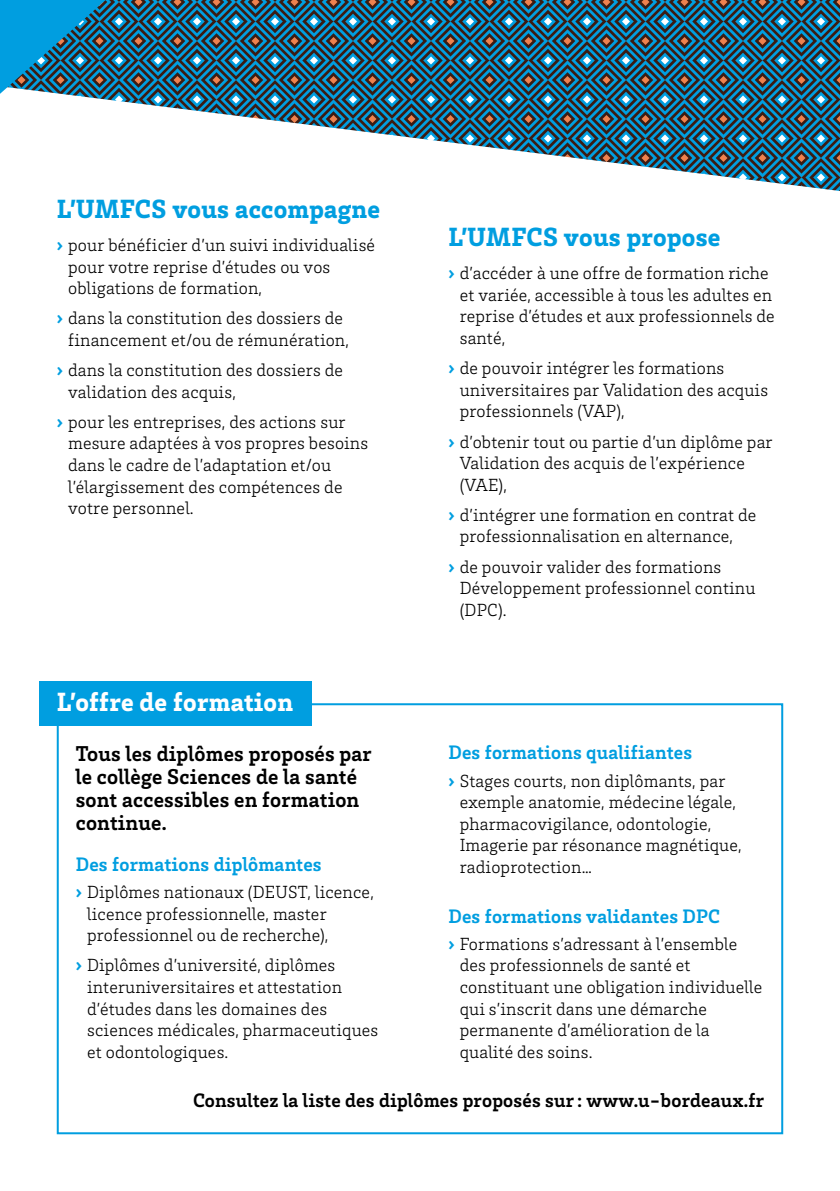
<style>
.page{position:relative;width:840px;height:1191px;background:#fff}
.page>*{position:absolute;margin:0;border:0;box-sizing:border-box;transform-origin:0 0}
._01_Titre_Bleu_13_5{font:900 27px "Brix Slab";letter-spacing:.01em;color:#009ee0}
._01_Titre_Blanc_13_5{font:900 27px "Brix Slab";letter-spacing:.01em;color:#fff}
._02_Sous_Titre_Modul{font:700 22px/23px "Brix Slab";letter-spacing:.01em;color:#000}
._03_Sous_Titre_Bleu{font:700 20px "Brix Slab";letter-spacing:.01em;color:#009ee0}
._03_Sous_Titre_Bleu-2{font:700 20px "Brix Slab";letter-spacing:.01em;color:#000}
.t1{font:300 18px/21.6px "Brix Slab";letter-spacing:.01em;color:#000}
.s1{font-weight:900;color:#009ee0}
</style>
<div class="page">
<svg style="left:62px;top:0;width:777px;height:191px"></svg>
<svg style="left:0;top:0;width:106px;height:94px;background:#1882af"></svg>
<div style="left:40px;top:680px;width:272px;height:45px;background:#009ee0"></div>
<p class="_01_Titre_Bleu_13_5" style="left:57px;top:191px;width:325px">L’UMFCS vous accompagne</p>
<p class="t1" style="left:68px;top:233px;width:308px;text-indent:-11px"><span class="s1">›</span> pour bénéficier d’un suivi individualisé pour votre reprise d’études ou vos obligations de formation,</p>
<p class="t1" style="left:68px;top:307px;width:282px;text-indent:-11px"><span class="s1">›</span> dans la constitution des dossiers de financement et/ou de rémunération,</p>
<p class="t1" style="left:68px;top:358px;width:276px;text-indent:-11px"><span class="s1">›</span> dans la constitution des dossiers de validation des acquis,</p>
<p class="t1" style="left:68px;top:410px;width:301px;text-indent:-11px"><span class="s1">›</span> pour les entreprises, des actions sur mesure adaptées à vos propres besoins dans le cadre de l’adaptation et/ou l’élargissement des compétences de votre personnel.</p>
<p class="_01_Titre_Blanc_13_5" style="left:57px;top:684px;width:238px">L’offre de formation</p>
<p class="_01_Titre_Bleu_13_5" style="left:448px;top:219px;width:273px">L’UMFCS vous propose</p>
<p class="t1" style="left:459px;top:262px;width:316px;text-indent:-11px"><span class="s1">›</span> d’accéder à une offre de formation riche et variée, accessible à tous les adultes en reprise d’études et aux professionnels de santé,</p>
<p class="t1" style="left:459px;top:357px;width:310px;text-indent:-11px"><span class="s1">›</span> de pouvoir intégrer les formations universitaires par Validation des acquis professionnels (VAP),</p>
<p class="t1" style="left:459px;top:430px;width:314px;text-indent:-11px"><span class="s1">›</span> d’obtenir tout ou partie d’un diplôme par<br>Validation des acquis de l’expérience (VAE),</p>
<p class="t1" style="left:459px;top:503px;width:298px;text-indent:-11px"><span class="s1">›</span> d’intégrer une formation en contrat de professionnalisation en alternance,</p>
<p class="t1" style="left:459px;top:555px;width:297px;text-indent:-11px"><span class="s1">›</span> de pouvoir valider des formations<br>Développement professionnel continu (DPC).</p>
<p class="_03_Sous_Titre_Bleu" style="left:448px;top:739px;width:245px">Des formations qualifiantes</p>
<p class="t1" style="left:459px;top:769px;width:283px;text-indent:-11px"><span class="s1">›</span> Stages courts, non diplômants, par exemple anatomie, médecine légale, pharmacovigilance, odontologie,<br>Imagerie par résonance magnétique, radioprotection…</p>
<p class="_03_Sous_Titre_Bleu" style="left:448px;top:902px;width:273px">Des formations validantes DPC</p>
<p class="t1" style="left:459px;top:932px;width:304px;text-indent:-11px"><span class="s1">›</span> Formations s’adressant à l’ensemble des professionnels de santé et constituant une obligation individuelle qui s’inscrit dans une démarche permanente d’amélioration de la qualité des soins.</p>
<p class="_03_Sous_Titre_Bleu-2" style="left:193px;top:1087px;width:572px">Consultez la liste des diplômes proposés sur : www.u-bordeaux.fr</p>
<p class="_02_Sous_Titre_Modul" style="left:76px;top:741px;width:297px">Tous les diplômes proposés par le collège Sciences de la santé sont accessibles en formation continue.</p>
<p class="_03_Sous_Titre_Bleu" style="left:76px;top:851px;width:247px">Des formations diplômantes</p>
<p class="t1" style="left:87px;top:880px;width:288px;text-indent:-11px"><span class="s1">›</span> Diplômes nationaux (DEUST, licence, licence professionnelle, master professionnel ou de recherche),</p>
<p class="t1" style="left:87px;top:954px;width:292px;text-indent:-11px"><span class="s1">›</span> Diplômes d’université, diplômes interuniversitaires et attestation d’études dans les domaines des sciences médicales, pharmaceutiques et odontologiques.</p>
</div>
